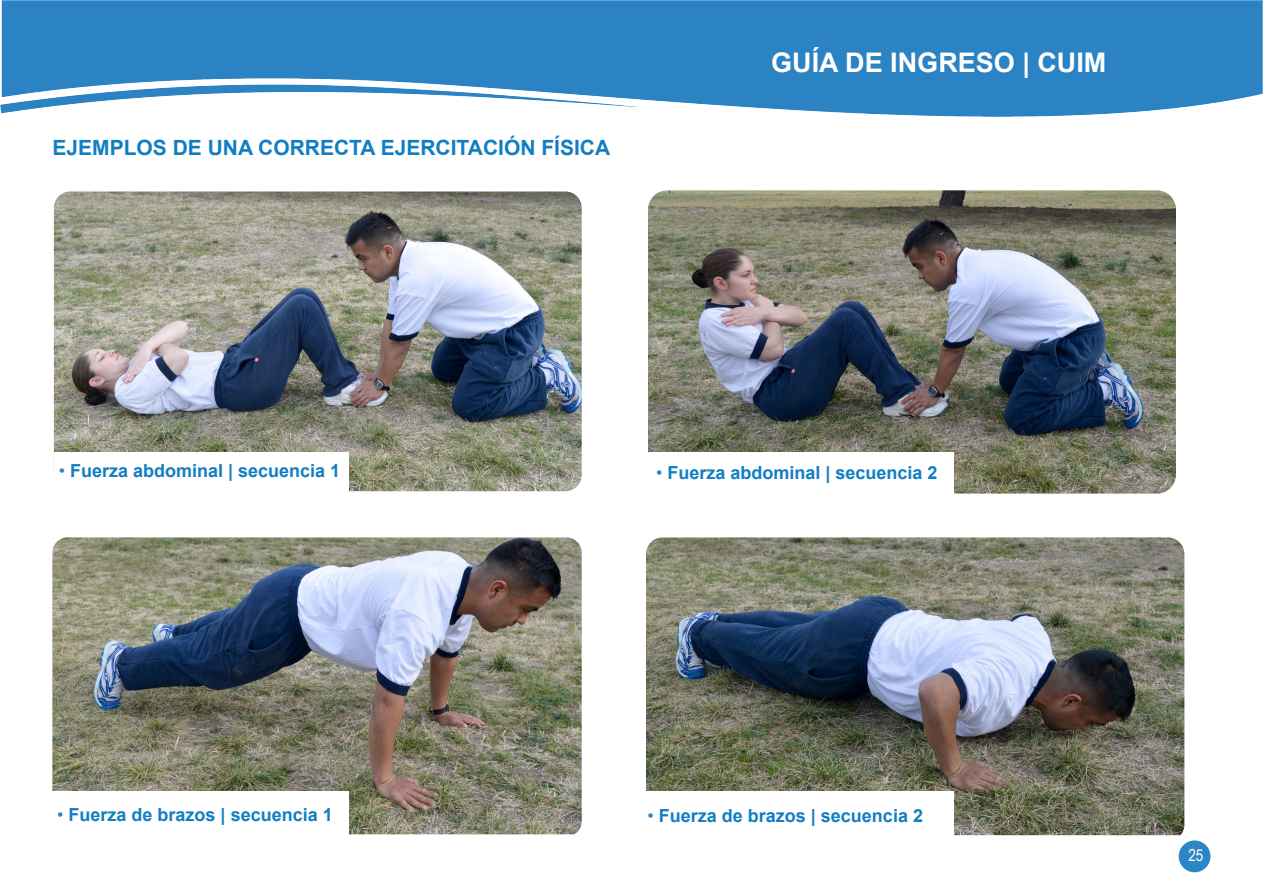
<style>
.page{position:relative;width:1263px;height:893px;background:#fff}
.page>*{position:absolute;margin:0;border:0;box-sizing:border-box;transform-origin:0 0}
.t1{font:700 27px "Arial";color:#fff}
.t2{font:700 21px "Arial";color:#127ec2}
.t3{font:700 18px "Arial";color:#127ec2}
.t4{font:16.5px "Arial Narrow";color:#fff}
.s1{font-weight:400;color:#2c85c4}
</style>
<div class="page">
<img style="left:0;top:0;width:1263px;height:116px">
<img style="left:52px;top:537px;width:530px;height:297px">
<div style="left:50px;top:792px;width:298px;height:43px;background:#fff"></div>
<img style="left:646px;top:537px;width:538px;height:298px">
<div style="left:644px;top:792px;width:309px;height:45px;background:#fff"></div>
<img style="left:54px;top:191px;width:528px;height:300px">
<div style="left:54px;top:452px;width:294px;height:42px;background:#fff"></div>
<img style="left:648px;top:190px;width:528px;height:304px">
<div style="left:646px;top:453px;width:307px;height:41px;background:#fff"></div>
<div style="left:1179px;top:840px;width:31px;height:32px;background:#2c85c4;border-radius:50%"></div>
<p class="t2" style="left:52px;top:133px;width:559px">EJEMPLOS DE UNA CORRECTA EJERCITACIÓN FÍSICA</p>
<p class="t1" style="left:771px;top:44px;width:337px">GUÍA DE INGRESO | CUIM</p>
<p class="t3" style="left:59px;top:458px;width:283px"><span class="s1">•</span> Fuerza abdominal | secuencia 1</p>
<p class="t3" style="left:656px;top:460px;width:283px"><span class="s1">•</span> Fuerza abdominal | secuencia 2</p>
<p class="t3" style="left:57px;top:802px;width:277px"><span class="s1">•</span> Fuerza de brazos | secuencia 1</p>
<p class="t3" style="left:647px;top:802px;width:277px"><span class="s1">•</span> Fuerza de brazos | secuencia 2</p>
<p class="t4" style="left:1188px;top:843px;width:17px">25</p>
</div>
